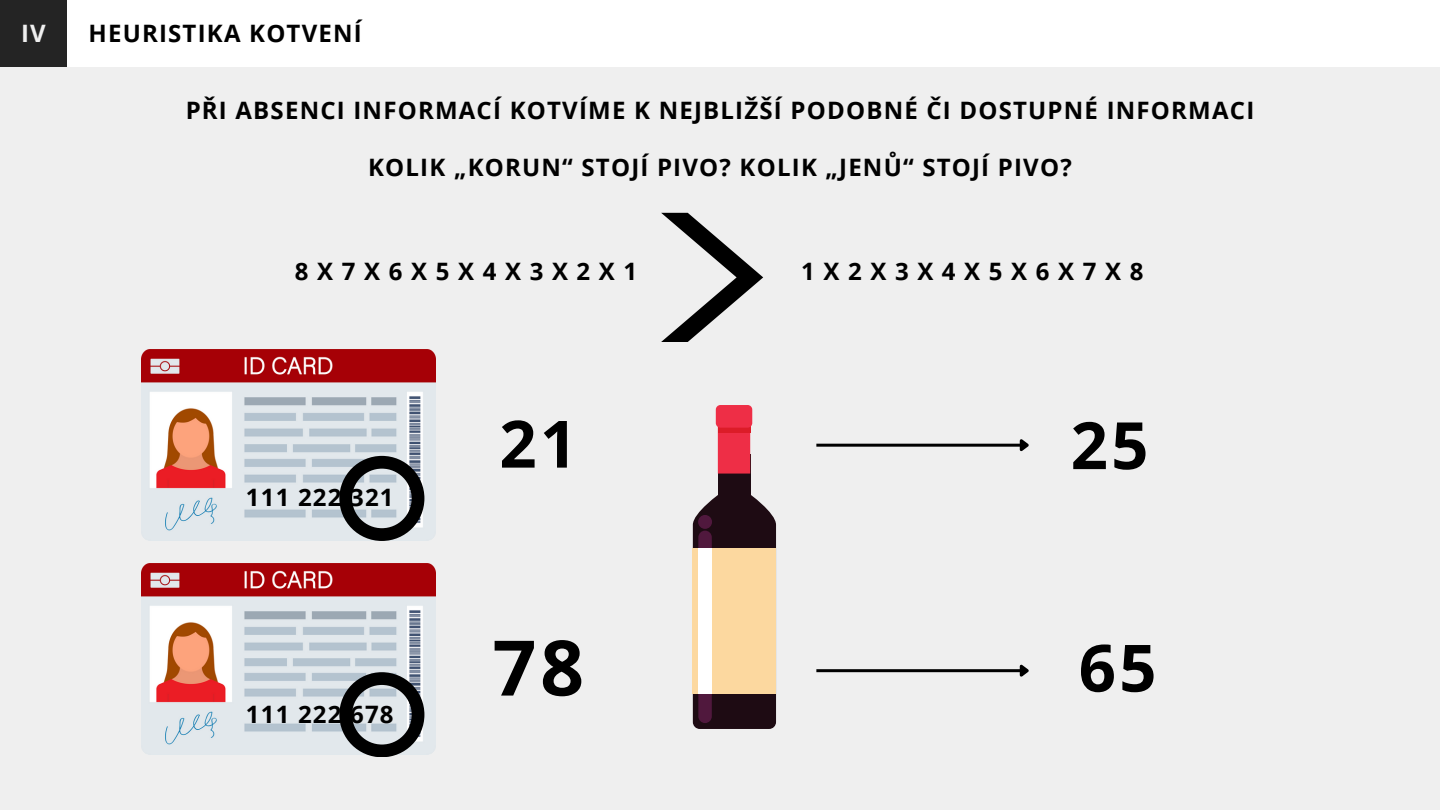
<style>
.page{position:relative;width:1440px;height:810px;background:#efefef}
.page>*{position:absolute;margin:0;border:0;box-sizing:border-box;transform-origin:0 0}
.t1{font:700 76.7px "Open Sans";color:#000}
.t2{font:700 65.3px "Open Sans";color:#000}
.t3{font:700 24px "Open Sans";letter-spacing:.05em;color:#000}
.t4{font:700 24px "Open Sans";letter-spacing:.36em;color:#000}
.t5{font:700 24px "Open Sans";color:#efefef}
</style>
<div class="page">
<div style="left:0;top:0;width:1440px;height:67px;background:#fff"></div>
<div style="left:0;top:0;width:67px;height:67px;background:#242424"></div>
<img style="left:141px;top:349px;width:294px;height:192px">
<img style="left:141px;top:563px;width:294px;height:191px">
<svg style="left:661px;top:213px;width:102px;height:129px"></svg>
<div style="left:718px;top:454px;width:32px;height:53px;background:#1e0b13"></div>
<div style="left:718px;top:422px;width:32px;height:52px;background:#ee2e46"></div>
<div style="left:718px;top:418px;width:32px;height:14px;background:#dc1c28"></div>
<div style="left:716px;top:405px;width:36px;height:23px;background:#ee2e46;border-radius:5px"></div>
<svg style="left:693px;top:493px;width:83px;height:236px;background:#a88b6e"></svg>
<div style="left:698px;top:548px;width:14px;height:146px;background:#fff"></div>
<div style="left:698px;top:515px;width:14px;height:14px;background:#50183d;border-radius:50%"></div>
<hr style="left:816px;top:444px;width:205px;height:3px;background:#000">
<svg style="left:1017px;top:439px;width:12px;height:13px"></svg>
<hr style="left:816px;top:669px;width:205px;height:3px;background:#000">
<svg style="left:1017px;top:664px;width:12px;height:13px"></svg>
<svg style="left:339px;top:456px;width:85px;height:85px"></svg>
<svg style="left:339px;top:672px;width:85px;height:85px"></svg>
<p class="t5" style="left:21px;top:16px;width:26px">IV</p>
<p class="t3" style="left:88px;top:16px;width:275px">HEURISTIKA KOTVENÍ</p>
<p class="t3" style="left:186px;top:94px;width:1070px">PŘI ABSENCI INFORMACÍ KOTVÍME K NEJBLIŽŠÍ PODOBNÉ ČI DOSTUPNÉ INFORMACI</p>
<p class="t3" style="left:368px;top:151px;width:705px">KOLIK „KORUN“ STOJÍ PIVO? KOLIK „JENŮ“ STOJÍ PIVO?</p>
<p class="t4" style="left:295px;top:254px;width:344px">8X7X6X5X4X3X2X1</p>
<p class="t4" style="left:801px;top:254px;width:344px">1X2X3X4X5X6X7X8</p>
<p class="t3" style="left:246px;top:480px;width:149px">111 222 321</p>
<p class="t3" style="left:246px;top:697px;width:149px">111 222 678</p>
<p class="t2" style="left:499px;top:398px;width:79px">21</p>
<p class="t1" style="left:493px;top:614px;width:93px">78</p>
<p class="t2" style="left:1071px;top:399px;width:79px">25</p>
<p class="t2" style="left:1079px;top:622px;width:79px">65</p>
</div>
